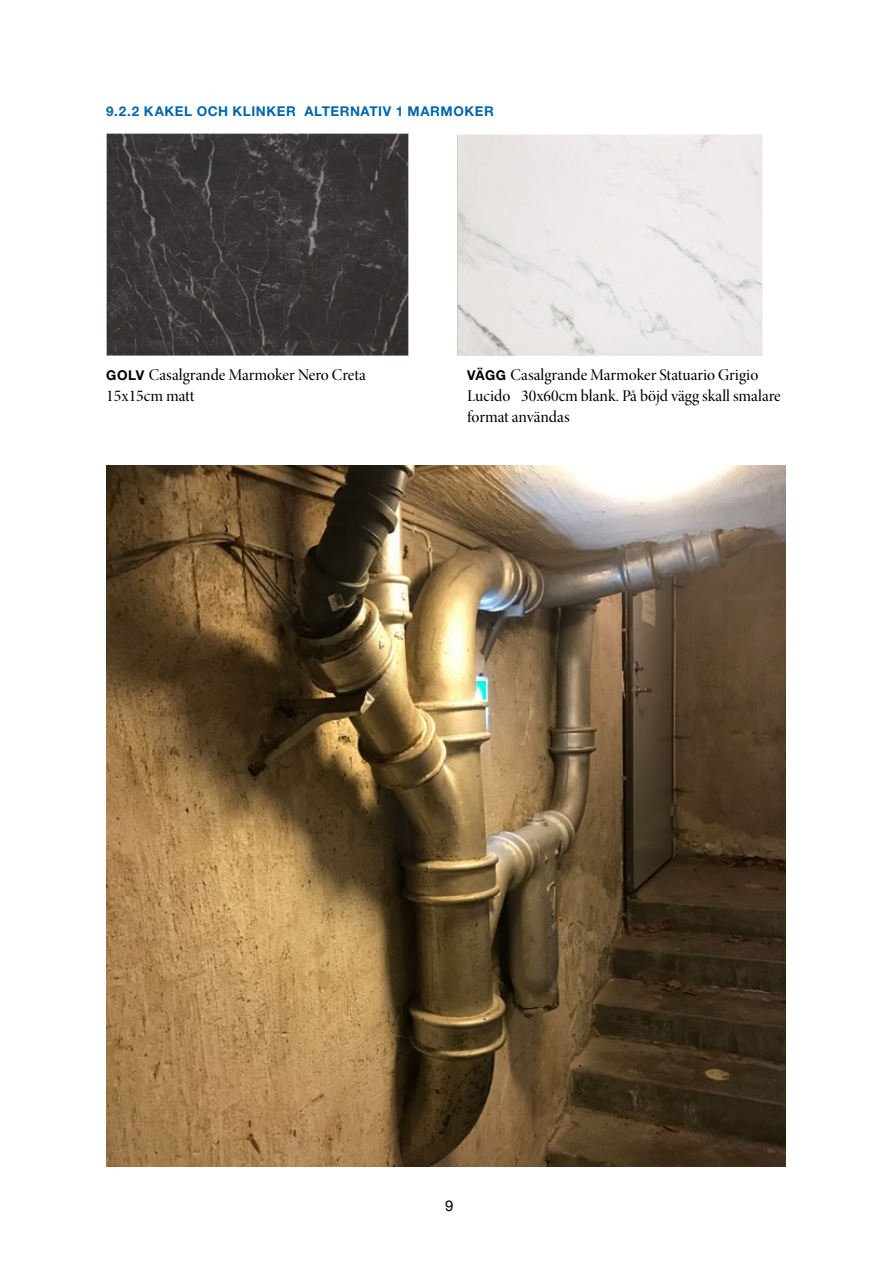
<style>
.page{position:relative;width:893px;height:1263px;background:#fff}
.page>*{position:absolute;margin:0;border:0;box-sizing:border-box;transform-origin:0 0}
.t1{font:16.5px/21px "Minion Pro Medium Disp";color:#000}
.t2{font:15px "Helvetica Neue";color:#000}
.t3{font:700 13.5px "Helvetica Neue LT Std";letter-spacing:.045em;color:#0067ad}
.s1{font-family:"Helvetica Neue LT Std";font-weight:700;font-size:13.5px}
</style>
<div class="page">
<img style="left:106px;top:133px;width:303px;height:223px">
<img style="left:457px;top:135px;width:306px;height:220px">
<img style="left:106px;top:466px;width:680px;height:700px">
<p class="t3" style="left:106px;top:103px;width:389px">9.2.2 KAKEL OCH KLINKER ALTERNATIV 1 MARMOKER</p>
<p class="t1" style="left:106px;top:364px;width:261px"><span class="s1">GOLV</span> Casalgrande Marmoker Nero Creta<br>15x15cm matt</p>
<p class="t1" style="left:467px;top:364px;width:315px"><span class="s1">VÄGG</span> Casalgrande Marmoker Statuario Grigio<br>Lucido 30x60cm blank. På böjd vägg skall smalare format användas</p>
<p class="t2" style="left:445px;top:1195px;width:10px">9</p>
</div>
